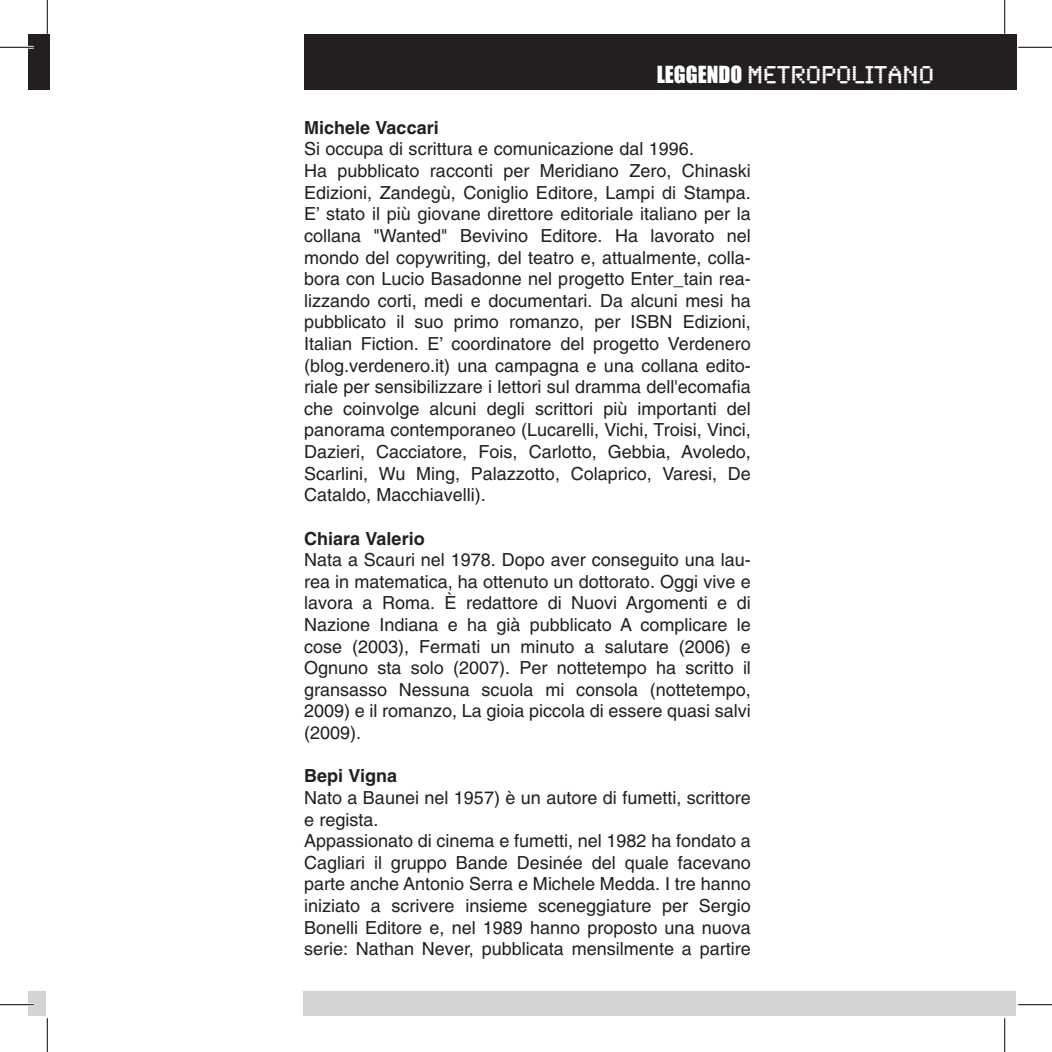
<style>
.page{position:relative;width:1052px;height:1052px;background:#fff}
.page>*{position:absolute;margin:0;border:0;box-sizing:border-box;transform-origin:0 0}
.t1{font:25.2px "Synchro LET";color:#fff}
.t2{font:18px/21.6px "Helvetica";color:#231f20}
.t3{font:700 18px "Helvetica";color:#231f20}
.s1{font-family:"Impact";font-size:21.6px}
</style>
<div class="page">
<div style="left:28px;top:991px;width:18px;height:25px;background:#d1d3d4"></div>
<div style="left:303px;top:991px;width:712px;height:25px;background:#d1d3d4"></div>
<div style="left:28px;top:34px;width:22px;height:56px;background:#231f20"></div>
<div style="left:303px;top:34px;width:713px;height:56px;background:#231f20"></div>
<hr style="left:0;top:46px;width:34px;height:3px;background:#fff">
<hr style="left:0;top:1003px;width:34px;height:2px;background:#fff">
<hr style="left:0;top:47px;width:34px;height:1px;background:#000">
<hr style="left:1017px;top:47px;width:34px;height:1px;background:#000">
<hr style="left:0;top:1004px;width:34px;height:1px;background:#000">
<hr style="left:1017px;top:1004px;width:34px;height:1px;background:#000">
<hr style="left:47px;top:0;width:1px;height:34px;background:#000">
<hr style="left:47px;top:1017px;width:1px;height:34px;background:#000">
<hr style="left:1004px;top:0;width:1px;height:34px;background:#000">
<hr style="left:1004px;top:1017px;width:1px;height:34px;background:#000">
<h1 class="t1" style="left:656px;top:52px;width:279px"><span class="s1">LEGGENDO</span> METROPOLITANO</h1>
<p class="t3" style="left:304px;top:116px;width:136px">Michele Vaccari</p>
<p class="t2" style="left:304px;top:138px;width:448px">Si occupa di scrittura e comunicazione dal 1996.<br>Ha pubblicato racconti per Meridiano Zero, Chinaski Edizioni, Zandegù, Coniglio Editore, Lampi di Stampa.<br>E’ stato il più giovane direttore editoriale italiano per la collana "Wanted" Bevivino Editore. Ha lavorato nel mondo del copywriting, del teatro e, attualmente, colla&shy;bora con Lucio Basadonne nel progetto Enter_tain rea&shy;lizzando corti, medi e documentari. Da alcuni mesi ha pubblicato il suo primo romanzo, per ISBN Edizioni, Italian Fiction. E’ coordinatore del progetto Verdenero (blog.verdenero.it) una campagna e una collana edito&shy;riale per sensibilizzare i lettori sul dramma dell'ecomafia che coinvolge alcuni degli scrittori più importanti del panorama contemporaneo (Lucarelli, Vichi, Troisi, Vinci, Dazieri, Cacciatore, Fois, Carlotto, Gebbia, Avoledo, Scarlini, Wu Ming, Palazzotto, Colaprico, Varesi, De Cataldo, Macchiavelli).</p>
<p class="t3" style="left:304px;top:527px;width:122px">Chiara Valerio</p>
<p class="t2" style="left:304px;top:549px;width:448px;text-align:justify">Nata a Scauri nel 1978. Dopo aver conseguito una lau&shy;rea in matematica, ha ottenuto un dottorato. Oggi vive e lavora a Roma. È redattore di Nuovi Argomenti e di Nazione Indiana e ha già pubblicato A complicare le cose (2003), Fermati un minuto a salutare (2006) e Ognuno sta solo (2007). Per nottetempo ha scritto il gransasso Nessuna scuola mi consola (nottetempo, 2009) e il romanzo, La gioia piccola di essere quasi salvi (2009).</p>
<p class="t3" style="left:304px;top:764px;width:95px">Bepi Vigna</p>
<p class="t2" style="left:304px;top:786px;width:448px">Nato a Baunei nel 1957) è un autore di fumetti, scrittore e regista.<br>Appassionato di cinema e fumetti, nel 1982 ha fondato a Cagliari il gruppo Bande Desinée del quale facevano parte anche Antonio Serra e Michele Medda. I tre hanno iniziato a scrivere insieme sceneggiature per Sergio Bonelli Editore e, nel 1989 hanno proposto una nuova serie: Nathan Never, pubblicata mensilmente a partire</p>
</div>
